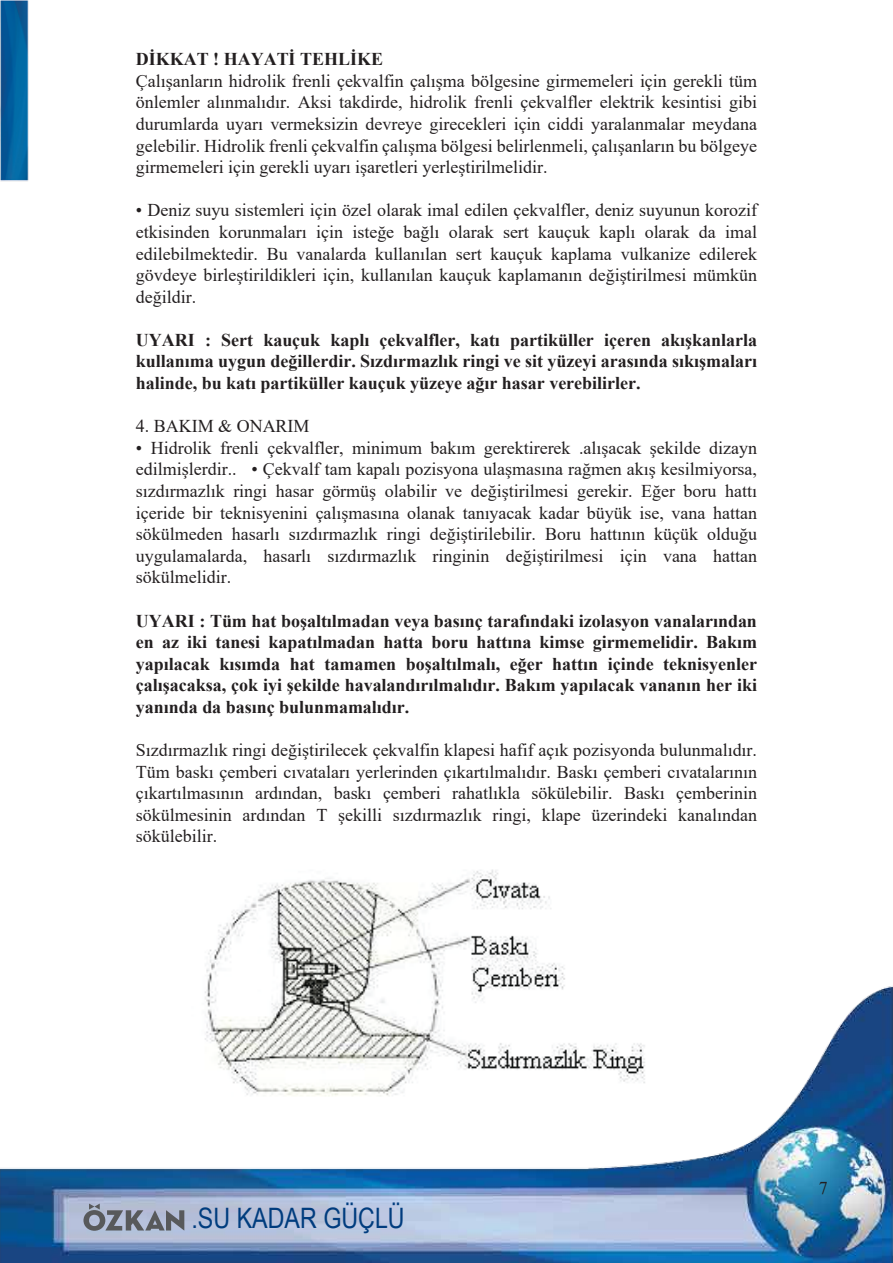
<style>
.page{position:relative;width:893px;height:1263px;background:#fff}
.page>*{position:absolute;margin:0;border:0;box-sizing:border-box;transform-origin:0 0}
.t1{font:28.2px "Arial Narrow";color:#003c7e}
.t2{font:18px/21.6px "Times New Roman";color:#231f20;text-align:justify}
.t3{font:700 18px/21.6px "Times New Roman";color:#231f20;text-align:justify}
</style>
<div class="page">
<img style="left:245px;top:869px;width:305px;height:32px">
<img style="left:0;top:901px;width:893px;height:362px">
<svg style="left:83px;top:1203px;width:101px;height:28px;background:#8e95a4"></svg>
<img style="left:0;top:0;width:29px;height:182px">
<p class="t3" style="left:136px;top:48px;width:248px">DİKKAT ! HAYATİ TEHLİKE</p>
<p class="t2" style="left:136px;top:69px;width:623px">Çalışanların hidrolik frenli çekvalfin çalışma bölgesine girmemeleri için gerekli tüm önlemler alınmalıdır. Aksi takdirde, hidrolik frenli çekvalfler elektrik kesintisi gibi durumlarda uyarı vermeksizin devreye girecekleri için ciddi yaralanmalar meydana gelebilir. Hidrolik frenli çekvalfin çalışma bölgesi belirlenmeli, çalışanların bu bölgeye girmemeleri için gerekli uyarı işaretleri yerleştirilmelidir.</p>
<p class="t2" style="left:136px;top:199px;width:623px">• Deniz suyu sistemleri için özel olarak imal edilen çekvalfler, deniz suyunun korozif etkisinden korunmaları için isteğe bağlı olarak sert kauçuk kaplı olarak da imal edilebilmektedir. Bu vanalarda kullanılan sert kauçuk kaplama vulkanize edilerek gövdeye birleştirildikleri için, kullanılan kauçuk kaplamanın değiştirilmesi mümkün değildir.</p>
<p class="t3" style="left:136px;top:329px;width:623px">UYARI : Sert kauçuk kaplı çekvalfler, katı partiküller içeren akışkanlarla kullanıma uygun değillerdir. Sızdırmazlık ringi ve sit yüzeyi arasında sıkışmaları halinde, bu katı partiküller kauçuk yüzeye ağır hasar verebilirler.</p>
<p class="t2" style="left:136px;top:415px;width:175px">4. BAKIM &amp; ONARIM</p>
<p class="t2" style="left:136px;top:436px;width:623px">• Hidrolik frenli çekvalfler, minimum bakım gerektirerek .alışacak şekilde dizayn edilmişlerdir.. • Çekvalf tam kapalı pozisyona ulaşmasına rağmen akış kesilmiyorsa, sızdırmazlık ringi hasar görmüş olabilir ve değiştirilmesi gerekir. Eğer boru hattı içeride bir teknisyenini çalışmasına olanak tanıyacak kadar büyük ise, vana hattan sökülmeden hasarlı sızdırmazlık ringi değiştirilebilir. Boru hattının küçük olduğu uygulamalarda, hasarlı sızdırmazlık ringinin değiştirilmesi için vana hattan sökülmelidir.</p>
<p class="t3" style="left:136px;top:609px;width:622px">UYARI : Tüm hat boşaltılmadan veya basınç tarafındaki izolasyon vanalarından en az iki tanesi kapatılmadan hatta boru hattına kimse girmemelidir. Bakım yapılacak kısımda hat tamamen boşaltılmalı, eğer hattın içinde teknisyenler çalışacaksa, çok iyi şekilde havalandırılmalıdır. Bakım yapılacak vananın her iki yanında da basınç bulunmamalıdır.</p>
<p class="t2" style="left:136px;top:739px;width:623px">Sızdırmazlık ringi değiştirilecek çekvalfin klapesi hafif açık pozisyonda bulunmalıdır.<br>Tüm baskı çemberi cıvataları yerlerinden çıkartılmalıdır. Baskı çemberi cıvatalarının çıkartılmasının ardından, baskı çemberi rahatlıkla sökülebilir. Baskı çemberinin sökülmesinin ardından T şekilli sızdırmazlık ringi, klape üzerindeki kanalından sökülebilir.</p>
<h1 class="t1" style="left:191px;top:1198px;width:215px">.SU KADAR GÜÇLÜ</h1>
<p class="t2" style="left:819px;top:1176px;width:10px">7</p>
</div>
